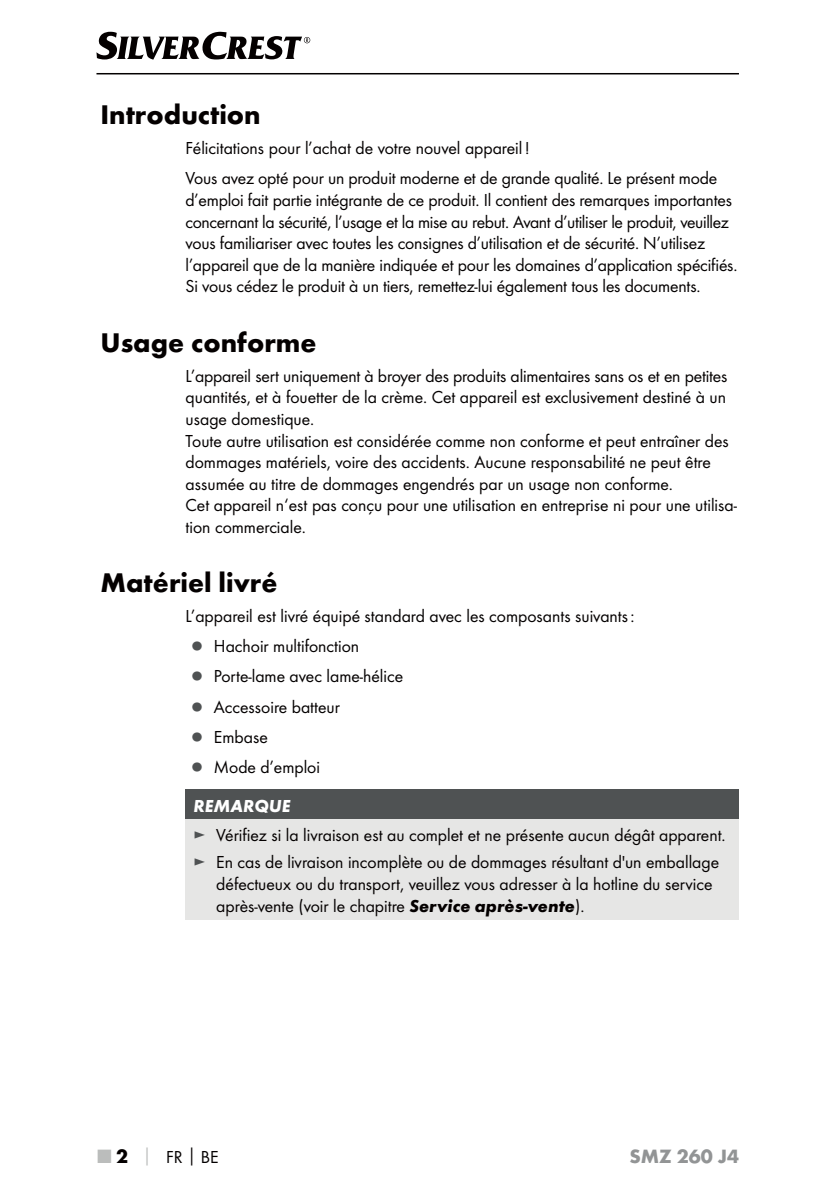
<style>
.page{position:relative;width:840px;height:1191px;background:#fff}
.page>*{position:absolute;margin:0;border:0;box-sizing:border-box;transform-origin:0 0}
.t1{font:700 28px "Futura";color:#040000}
.t2{font:700 20px "Futura";color:#929495}
.t3{font:18px/21.6px "Futura Boo";color:#040000}
.t4{font:italic 700 18px "Futura";color:#fff}
.s1{color:#4f5253}
.s2{font-family:"Futura";font-weight:700;font-style:italic}
.s3{font-family:"Futura";font-weight:700;font-size:20px;color:#bbbdbc}
.s4{font-family:"Futura";font-weight:700;font-size:20px}
.s5{font-family:"Futura";font-weight:700;color:#bbbdbc}
.s6{font-family:"Futura";font-weight:700}
</style>
<div class="page">
<hr style="left:96px;top:73px;width:642px;height:1px;background:#040000">
<svg style="left:96px;top:32px;width:214px;height:28px"></svg>
<div style="left:185px;top:789px;width:553px;height:30px;background:#4f5253"></div>
<div style="left:185px;top:819px;width:553px;height:100px;background:#e6e6e5"></div>
<h1 class="t1" style="left:100px;top:104px;width:162px">Introduction</h1>
<p class="t3" style="left:185px;top:134px;width:533px;line-height:30px">Félicitations pour l’achat de votre nouvel appareil !<br>Vous avez opté pour un produit moderne et de grande qualité. Le présent mode</p>
<p class="t3" style="left:185px;top:190px;width:553px">d’emploi fait partie intégrante de ce produit. Il contient des remarques importantes concernant la sécurité, l’usage et la mise au rebut. Avant d’utiliser le produit, veuillez vous familiariser avec toutes les consignes d’utilisation et de sécurité. N’utilisez l’appareil que de la manière indiquée et pour les domaines d’application spécifiés.<br>Si vous cédez le produit à un tiers, remettez-lui également tous les documents.</p>
<h1 class="t1" style="left:100px;top:331px;width:217px">Usage conforme</h1>
<p class="t3" style="left:185px;top:366px;width:552px">L’appareil sert uniquement à broyer des produits alimentaires sans os et en petites quantités, et à fouetter de la crème. Cet appareil est exclusivement destiné à un usage domestique.<br>Toute autre utilisation est considérée comme non conforme et peut entraîner des dommages matériels, voire des accidents. Aucune responsabilité ne peut être assumée au titre de dommages engendrés par un usage non conforme.<br>Cet appareil n‘est pas conçu pour une utilisation en entreprise ni pour une utilisa&shy;tion commerciale.</p>
<h1 class="t1" style="left:100px;top:572px;width:178px">Matériel livré</h1>
<p class="t3" style="left:191px;top:602px;width:444px;line-height:30px;text-indent:-6px">L’appareil est livré équipé standard avec les composants suivants : <span class="s1">▯</span> Hachoir multifonction<br><span class="s1">▯</span> Porte-lame avec lame-hélice<br><span class="s1">▯</span> Accessoire batteur<br><span class="s1">▯</span> Embase<br><span class="s1">▯</span> Mode d’emploi</p>
<p class="t4" style="left:193px;top:799px;width:98px">REMARQUE</p>
<p class="t3" style="left:193px;top:822px;width:533px;line-height:27.2px"><span class="s1">►</span> Vérifiez si la livraison est au complet et ne présente aucun dégât apparent. <span class="s1">►</span> En cas de livraison incomplète ou de dommages résultant d'un emballage</p>
<p class="t3" style="left:216px;top:874px;width:497px">défectueux ou du transport, veuillez vous adresser à la hotline du service après-vente (voir le chapitre <span class="s2">Service après-vente</span>).</p>
<p class="t3" style="left:98px;top:1146px;width:122px"><span class="s3">■</span> <span class="s4">2</span> <span class="s5">│</span> FR<span class="s6">│</span>BE</p>
<p class="t2" style="left:629px;top:1148px;width:111px">SMZ 260 J4</p>
</div>
